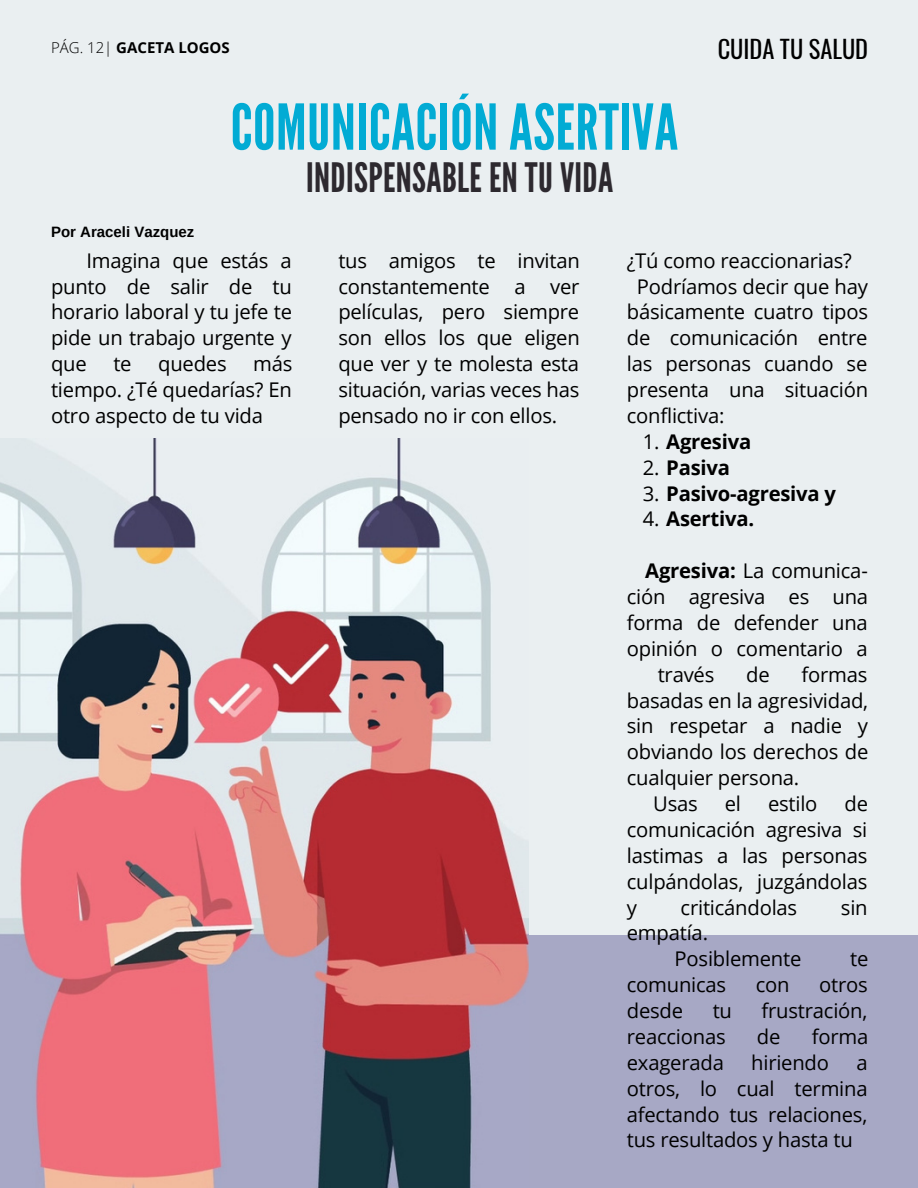
<style>
.page{position:relative;width:918px;height:1188px;background:#eaeff1}
.page>*{position:absolute;margin:0;border:0;box-sizing:border-box;transform-origin:0 0}
.t1{font:63px "League Gothic";letter-spacing:.01em;color:#02abd4}
.t2{font:40.5px "League Gothic";letter-spacing:.01em;color:#2d292f}
.t3{font:24.45px "Oswald";color:#000}
.t4{font:20.25px/25.8px "Open Sans";letter-spacing:-.01em;color:#000;text-align:justify}
.t5{font:700 20.25px "Open Sans";letter-spacing:-.01em;color:#000}
.t6{font:700 15px "Open Sans";color:#000}
.t7{font:700 15px "Arimo";color:#000}
.s1{font-weight:300}
.s2{font-weight:400}
.s3{font-weight:700}
</style>
<div class="page">
<div style="left:529px;top:935px;width:389px;height:253px;background:#a7a8c5"></div>
<img style="left:0;top:439px;width:529px;height:749px">
<p class="t6" style="left:51px;top:37px;width:180px"><span class="s1">PÁG. 12|</span> GACETA LOGOS</p>
<p class="t3" style="left:718px;top:29px;width:152px">CUIDA TU SALUD</p>
<h1 class="t1" style="left:231px;top:91px;width:449px">COMUNICACIÓN ASERTIVA</h1>
<h2 class="t2" style="left:306px;top:155px;width:309px">INDISPENSABLE EN TU VIDA</h2>
<p class="t7" style="left:51px;top:224px;width:145px">Por Araceli Vazquez</p>
<p class="t4" style="left:51px;top:247px;width:243px;text-indent:35px">Imagina que estás a punto de salir de tu horario laboral y tu jefe te pide un trabajo urgente y que</p>
<p class="t4" style="left:627px;top:247px;width:227px">¿Tú como reaccionarias?</p>
<p class="t4" style="left:637px;top:273px;width:233px">Podríamos decir que hay</p>
<p class="t4" style="left:627px;top:299px;width:243px">básicamente cuatro tipos</p>
<p class="t4" style="left:627px;top:325px;width:242px">de comunicación entre</p>
<p class="t4" style="left:627px;top:350px;width:242px">las personas cuando se</p>
<p class="t4" style="left:627px;top:376px;width:243px">presenta una situación</p>
<p class="t4" style="left:627px;top:402px;width:99px">conflictiva:</p>
<p class="t4" style="left:338px;top:247px;width:243px">tus amigos te invitan constantemente a ver películas, pero siempre son ellos los que eligen que ver y te molesta esta situación, varias veces has pensado no ir con ellos.</p>
<p class="t4" style="left:51px;top:350px;width:243px;text-indent:202px">más tiempo. ¿Té quedarías? En otro aspecto de tu vida</p>
<p class="t4" style="left:113px;top:350px;width:20px">te</p>
<p class="t4" style="left:158px;top:350px;width:70px">quedes</p>
<p class="t5" style="left:643px;top:427px;width:110px"><span class="s2">1.</span> Agresiva</p>
<p class="t5" style="left:643px;top:453px;width:89px"><span class="s2">2.</span> Pasiva</p>
<p class="t5" style="left:643px;top:479px;width:195px"><span class="s2">3.</span> Pasivo-agresiva y</p>
<p class="t5" style="left:643px;top:505px;width:113px"><span class="s2">4.</span> Asertiva.</p>
<p class="t4" style="left:645px;top:557px;width:224px"><span class="s3">Agresiva:</span> La comunica-</p>
<p class="t4" style="left:627px;top:583px;width:243px">ción agresiva es una</p>
<p class="t4" style="left:627px;top:609px;width:243px">forma de defender una</p>
<p class="t4" style="left:627px;top:635px;width:242px">opinión o comentario a</p>
<p class="t4" style="left:658px;top:661px;width:58px">través</p>
<p class="t4" style="left:746px;top:661px;width:25px">de</p>
<p class="t4" style="left:802px;top:661px;width:68px">formas</p>
<p class="t4" style="left:627px;top:687px;width:243px">basadas en la agresividad,</p>
<p class="t4" style="left:627px;top:713px;width:243px">sin respetar a nadie y</p>
<p class="t4" style="left:627px;top:739px;width:243px">obviando los derechos de</p>
<p class="t4" style="left:627px;top:764px;width:174px">cualquier persona.</p>
<p class="t4" style="left:653px;top:790px;width:46px">Usas</p>
<p class="t4" style="left:725px;top:790px;width:18px">el</p>
<p class="t4" style="left:768px;top:790px;width:51px">estilo</p>
<p class="t4" style="left:627px;top:790px;width:243px;text-indent:218px">de comunicación agresiva si lastimas a las personas culpándolas, juzgándolas y</p>
<p class="t4" style="left:681px;top:894px;width:118px">criticándolas</p>
<p class="t4" style="left:841px;top:894px;width:28px">sin</p>
<p class="t4" style="left:675px;top:920px;width:128px;text-indent:-48px">empatía.<br>Posiblemente</p>
<p class="t4" style="left:850px;top:946px;width:20px">te</p>
<p class="t4" style="left:627px;top:971px;width:101px">comunicas</p>
<p class="t4" style="left:756px;top:971px;width:35px">con</p>
<p class="t4" style="left:819px;top:971px;width:50px">otros</p>
<p class="t4" style="left:627px;top:997px;width:58px">desde</p>
<p class="t4" style="left:713px;top:997px;width:21px">tu</p>
<p class="t4" style="left:762px;top:997px;width:107px">frustración,</p>
<p class="t4" style="left:627px;top:1023px;width:100px">reaccionas</p>
<p class="t4" style="left:757px;top:1023px;width:25px">de</p>
<p class="t4" style="left:812px;top:1023px;width:58px">forma</p>
<p class="t4" style="left:627px;top:1049px;width:99px">exagerada</p>
<p class="t4" style="left:751px;top:1049px;width:79px">hiriendo</p>
<p class="t4" style="left:627px;top:1049px;width:242px;text-indent:230px">a otros, lo cual termina afectando tus relaciones, tus resultados y hasta tu</p>
</div>
